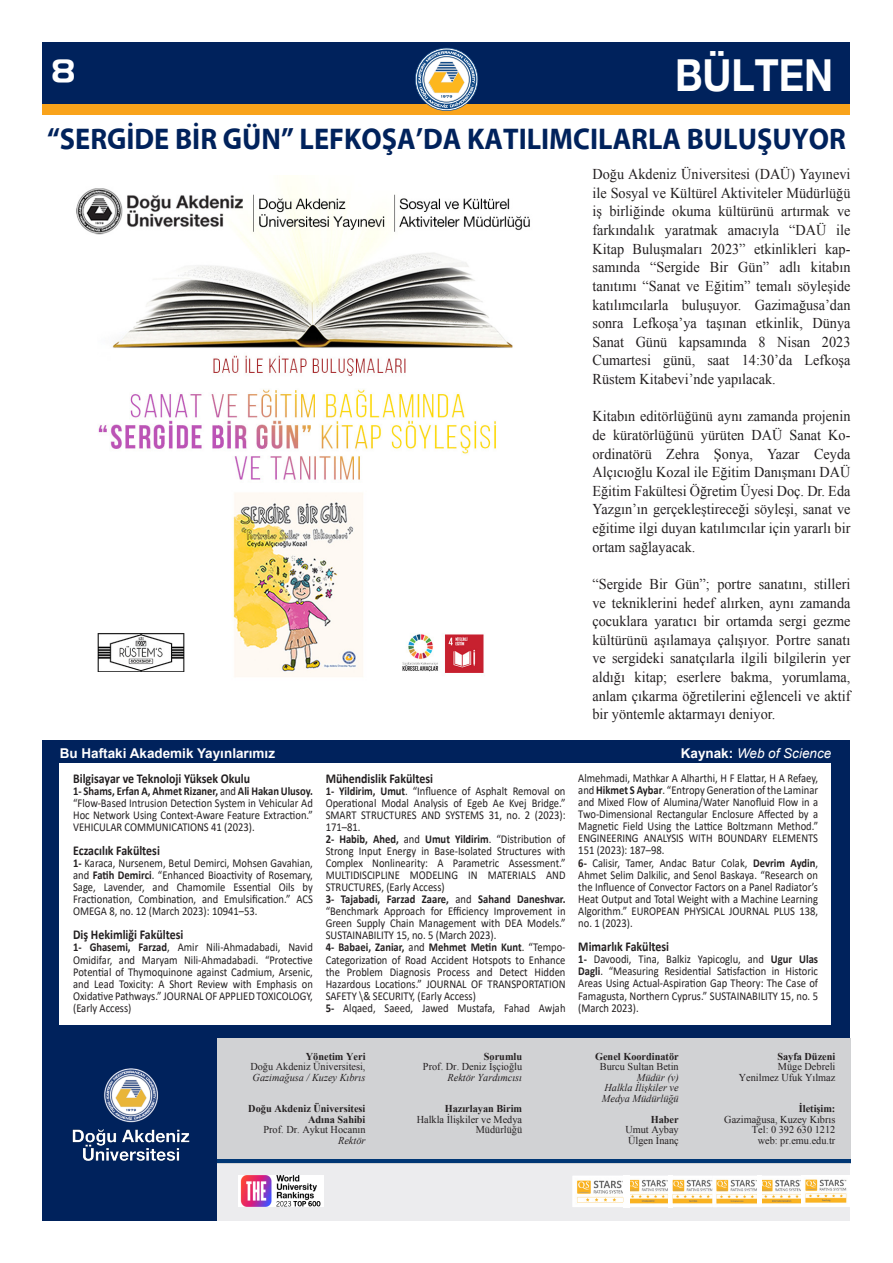
<style>
.page{position:relative;width:893px;height:1263px;background:#fff}
.page>*{position:absolute;margin:0;border:0;box-sizing:border-box;transform-origin:0 0}
.t1{font:700 44.1px "Helvetica Neue EMU";color:#fff;scale:.89 1}
.t2{font:31.5px "Handel EMU";color:#fff}
.t3{font:700 30.15px "Myriad EMU";color:#00225c;scale:.94 1}
.t4{font:15px/18.6px "Times New Roman";color:#231f20;text-align:justify;scale:.95 1}
.t5{font:700 13.5px "Calibri";color:#231f20;scale:.88 1}
.t6{font:700 13.5px "Arial";color:#fff}
.t7{font:italic 13.5px "Arial";color:#fff}
.t8{font:12px/12px "Calibri";color:#231f20;text-align:justify;scale:.88 1}
.t9{font:10.5px/10.5px "Times New Roman EMU";color:#231f20;text-align:right}
.t10{font:700 10.5px "Times New Roman EMU";color:#231f20}
.t11{font:italic 10.5px "Times New Roman EMU";color:#231f20}
.s1{font-weight:700;font-style:normal}
.s2{font-weight:700}
</style>
<div class="page">
<div style="left:43px;top:43px;width:807px;height:72px;background:#f9a31b"></div>
<div style="left:43px;top:43px;width:807px;height:61px;background:#00225c"></div>
<svg style="left:415px;top:48px;width:63px;height:63px"></svg>
<div style="left:43px;top:1038px;width:807px;height:182px;background:#ececee"></div>
<div style="left:43px;top:1028px;width:807px;height:10px;background:#00225c"></div>
<div style="left:43px;top:1037px;width:174px;height:183px;background:#00225c"></div>
<img style="left:72px;top:1068px;width:118px;height:93px">
<div style="left:217px;top:1038px;width:633px;height:125px;background:#d1d2d4"></div>
<img style="left:239px;top:1176px;width:84px;height:30px">
<hr style="left:217px;top:1159px;width:633px;height:4px;background:#013775">
<svg style="left:572px;top:1176px;width:185px;height:31px;background:#f0e2c6"></svg>
<img style="left:762px;top:1176px;width:39px;height:31px">
<img style="left:757px;top:1176px;width:5px;height:31px">
<img style="left:801px;top:1176px;width:49px;height:31px">
<div style="left:43px;top:740px;width:807px;height:297px;background:#00225c"></div>
<div style="left:60px;top:763px;width:771px;height:262px;background:#fff"></div>
<img style="left:76px;top:178px;width:454px;height:499px">
<p class="t2" style="left:52px;top:52px;width:25px">8</p>
<p class="t1" style="left:675px;top:48px;width:179px">BÜLTEN</p>
<p class="t3" style="left:47px;top:122px;width:851px">“SERGİDE BİR GÜN” LEFKOŞA’DA KATILIMCILARLA BULUŞUYOR</p>
<p class="t4" style="left:592px;top:165px;width:273px">Doğu Akdeniz Üniversitesi (DAÜ) Yayınevi ile Sosyal ve Kültürel Aktiviteler Müdürlüğü iş birliğinde okuma kültürünü artırmak ve farkındalık yaratmak amacıyla “DAÜ ile Kitap Buluşmaları 2023” etkinlikleri kap&shy;samında “Sergide Bir Gün” adlı kitabın tanıtımı “Sanat ve Eğitim” temalı söyleşide katılımcılarla buluşuyor. Gazimağusa’dan sonra Lefkoşa’ya taşınan etkinlik, Dünya Sanat Günü kapsamında 8 Nisan 2023<br>Cumartesi günü, saat 14:30’da Lefkoşa Rüstem Kitabevi’nde yapılacak.</p>
<p class="t4" style="left:592px;top:407px;width:273px">Kitabın editörlüğünü aynı zamanda projenin de küratörlüğünü yürüten DAÜ Sanat Ko&shy;ordinatörü Zehra Şonya, Yazar Ceyda Alçıcıoğlu Kozal ile Eğitim Danışmanı DAÜ Eğitim Fakültesi Öğretim Üyesi Doç. Dr. Eda Yazgın’ın gerçekleştireceği söyleşi, sanat ve eğitime ilgi duyan katılımcılar için yararlı bir ortam sağlayacak.</p>
<p class="t4" style="left:592px;top:574px;width:273px">“Sergide Bir Gün”; portre sanatını, stilleri ve tekniklerini hedef alırken, aynı zamanda çocuklara yaratıcı bir ortamda sergi gezme kültürünü aşılamaya çalışıyor. Portre sanatı ve sergideki sanatçılarla ilgili bilgilerin yer aldığı kitap; eserlere bakma, yorumlama, anlam çıkarma öğretilerini eğlenceli ve aktif bir yöntemle aktarmayı deniyor.</p>
<p class="t6" style="left:60px;top:744px;width:217px">Bu Haftaki Akademik Yayınlarımız</p>
<p class="t7" style="left:681px;top:744px;width:152px"><span class="s1">Kaynak:</span> Web of Science</p>
<p class="t5" style="left:73px;top:769px;width:203px">Bilgisayar ve Teknoloji Yüksek Okulu</p>
<p class="t8" style="left:73px;top:785px;width:274px"><span class="s2">1- Shams, Erfan A, Ahmet Rizaner,</span> and <span class="s2">Ali Hakan Ulusoy. </span>“Flow-Based Intrusion Detection System in Vehicular Ad Hoc Network Using Context-Aware Feature Extraction.” VEHICULAR COMMUNICATIONS 41 (2023).</p>
<p class="t5" style="left:73px;top:841px;width:100px">Eczacılık Fakültesi</p>
<p class="t8" style="left:73px;top:857px;width:274px"><span class="s2">1-</span> Karaca, Nursenem, Betul Demirci, Mohsen Gavahian, and <span class="s2">Fatih Demirci</span>. “Enhanced Bioactivity of Rosemary, Sage, Lavender, and Chamomile Essential Oils by Fractionation, Combination, and Emulsification.” ACS OMEGA 8, no. 12 (March 2023): 10941–53.</p>
<p class="t5" style="left:73px;top:925px;width:127px">Diş Hekimliği Fakültesi</p>
<p class="t8" style="left:73px;top:941px;width:274px"><span class="s2">1- Ghasemi, Farzad</span>, Amir Nili-Ahmadabadi, Navid Omidifar, and Maryam Nili-Ahmadabadi. “Protective Potential of Thymoquinone against Cadmium, Arsenic, and Lead Toxicity: A Short Review with Emphasis on Oxidative Pathways.” JOURNAL OF APPLIED TOXICOLOGY, (Early Access)</p>
<p class="t8" style="left:578px;top:771px;width:274px">Almehmadi, Mathkar A Alharthi, H F Elattar, H A Refaey, and <span class="s2">Hikmet S Aybar</span>. “Entropy Generation of the Laminar and Mixed Flow of Alumina/Water Nanofluid Flow in a Two-Dimensional Rectangular Enclosure Affected by a Magnetic Field Using the Lattice Boltzmann Method.” ENGINEERING ANALYSIS WITH BOUNDARY ELEMENTS 151 (2023): 187–98.</p>
<p class="t8" style="left:578px;top:856px;width:274px"><span class="s2">6-</span> Calisir, Tamer, Andac Batur Colak, <span class="s2">Devrim Aydin</span>, Ahmet Selim Dalkilic, and Senol Baskaya. “Research on the Influence of Convector Factors on a Panel Radiator’s Heat Output and Total Weight with a Machine Learning Algorithm.” EUROPEAN PHYSICAL JOURNAL PLUS 138, no. 1 (2023).</p>
<p class="t5" style="left:578px;top:937px;width:105px">Mimarlık Fakültesi</p>
<p class="t8" style="left:578px;top:953px;width:274px"><span class="s2">1-</span> Davoodi, Tina, Balkiz Yapicoglu, and <span class="s2">Ugur Ulas Dagli</span>. “Measuring Residential Satisfaction in Historic Areas Using Actual-Aspiration Gap Theory: The Case of Famagusta, Northern Cyprus.” SUSTAINABILITY 15, no. 5 (March 2023).</p>
<p class="t5" style="left:326px;top:769px;width:124px">Mühendislik Fakültesi</p>
<p class="t8" style="left:326px;top:785px;width:274px"><span class="s2">1- Yildirim, Umut</span>. “Influence of Asphalt Removal on Operational Modal Analysis of Egeb Ae Kvej Bridge.” SMART STRUCTURES AND SYSTEMS 31, no. 2 (2023):<br>171–81.</p>
<p class="t8" style="left:326px;top:833px;width:274px"><span class="s2">2- Habib, Ahed,</span> and <span class="s2">Umut Yildirim</span>. “Distribution of Strong Input Energy in Base-Isolated Structures with Complex Nonlinearity: A Parametric Assessment.” MULTIDISCIPLINE MODELING IN MATERIALS AND STRUCTURES, (Early Access)</p>
<p class="t8" style="left:326px;top:893px;width:274px"><span class="s2">3- Tajabadi, Farzad Zaare,</span> and <span class="s2">Sahand Daneshvar. </span>“Benchmark Approach for Efficiency Improvement in Green Supply Chain Management with DEA Models.” SUSTAINABILITY 15, no. 5 (March 2023).</p>
<p class="t8" style="left:326px;top:941px;width:274px"><span class="s2">4- Babaei, Zaniar,</span> and <span class="s2">Mehmet Metin Kunt</span>. “Tempo-Categorization of Road Accident Hotspots to Enhance the Problem Diagnosis Process and Detect Hidden Hazardous Locations.” JOURNAL OF TRANSPORTATION SAFETY \&amp; SECURITY, (Early Access)</p>
<p class="t8" style="left:326px;top:1001px;width:274px"><span class="s2">5-</span> Alqaed, Saeed, Jawed Mustafa, Fahad Awjah</p>
<p class="t10" style="left:306px;top:1050px;width:61px">Yönetim Yeri</p>
<p class="t9" style="left:250px;top:1061px;width:117px">Doğu Akdeniz Üniversitesi,</p>
<p class="t11" style="left:253px;top:1071px;width:114px">Gazimağusa / Kuzey Kıbrıs</p>
<p class="t10" style="left:248px;top:1103px;width:119px">Doğu Akdeniz Üniversitesi</p>
<p class="t10" style="left:308px;top:1113px;width:59px">Adına Sahibi</p>
<p class="t9" style="left:263px;top:1124px;width:104px">Prof. Dr. Aykut Hocanın</p>
<p class="t11" style="left:338px;top:1134px;width:29px">Rektör</p>
<p class="t10" style="left:484px;top:1050px;width:40px">Sorumlu</p>
<p class="t9" style="left:423px;top:1061px;width:101px">Prof. Dr. Deniz İşçioğlu</p>
<p class="t11" style="left:448px;top:1071px;width:76px">Rektör Yardımcısı</p>
<p class="t10" style="left:445px;top:1102px;width:79px">Hazırlayan Birim</p>
<p class="t9" style="left:417px;top:1114px;width:107px">Halkla İlişkiler ve Medya<br>Müdürlüğü</p>
<p class="t10" style="left:595px;top:1050px;width:85px">Genel Koordinatör</p>
<p class="t9" style="left:600px;top:1061px;width:80px">Burcu Sultan Betin</p>
<p class="t11" style="left:637px;top:1071px;width:44px">Müdür (v)</p>
<p class="t11" style="left:604px;top:1081px;width:76px">Halkla İlişkiler ve</p>
<p class="t11" style="left:602px;top:1092px;width:78px">Medya Müdürlüğü</p>
<p class="t10" style="left:651px;top:1113px;width:30px">Haber</p>
<p class="t9" style="left:625px;top:1124px;width:55px">Umut Aybay</p>
<p class="t9" style="left:628px;top:1135px;width:52px">Ülgen İnanç</p>
<p class="t10" style="left:777px;top:1050px;width:60px">Sayfa Düzeni</p>
<p class="t9" style="left:778px;top:1061px;width:59px">Müge Debreli</p>
<p class="t9" style="left:739px;top:1072px;width:98px">Yenilmez Ufuk Yılmaz</p>
<p class="t10" style="left:799px;top:1102px;width:38px">İletişim:</p>
<p class="t9" style="left:724px;top:1114px;width:113px">Gazimağusa, Kuzey Kıbrıs</p>
<p class="t9" style="left:752px;top:1124px;width:85px">Tel: 0 392 630 1212</p>
<p class="t9" style="left:758px;top:1135px;width:79px">web: pr.emu.edu.tr</p>
</div>
